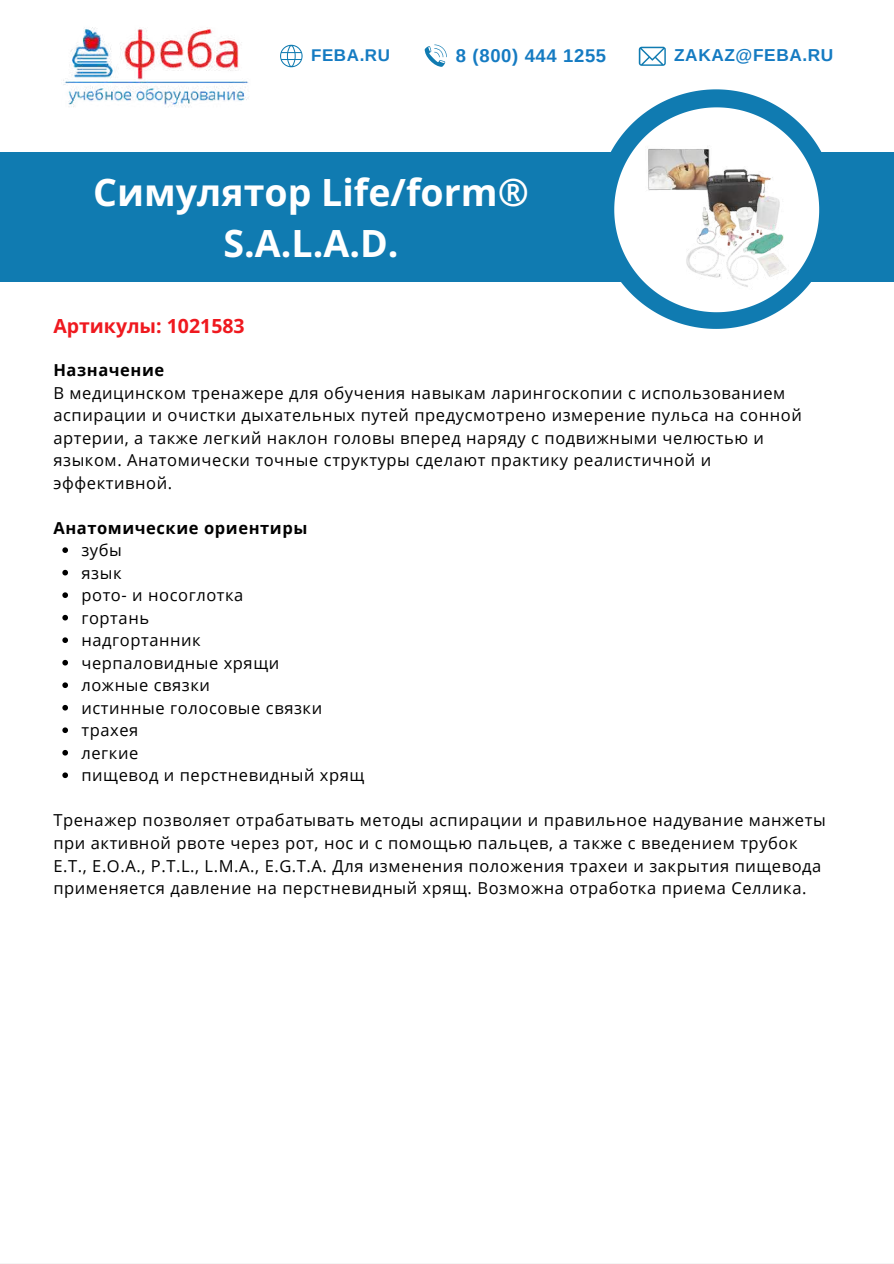
<style>
.page{position:relative;width:894px;height:1264px;background:#fff}
.page>*{position:absolute;margin:0;border:0;box-sizing:border-box;transform-origin:0 0}
.t1{font:700 37.5px/50.7px "Open Sans";color:#fff;text-align:center}
.t2{font:700 19.5px "Open Sans";color:#ef191f}
.t3{font:700 18.45px "Arimo";letter-spacing:.035em;color:#157bc2}
.t4{font:700 17.25px "Arimo";letter-spacing:.035em;color:#157bc2}
.t5{font:700 16.95px "Arimo";letter-spacing:.035em;color:#157bc2}
.t6{font:16.5px/22.5px "Open Sans";letter-spacing:.035em;color:#000}
.t7{font:700 16.5px "Open Sans";letter-spacing:.035em;color:#000}
</style>
<div class="page">
<img style="left:63px;top:27px;width:186px;height:80px">
<svg style="left:638px;top:47px;width:27px;height:19px"></svg>
<svg style="left:424px;top:45px;width:22px;height:22px"></svg>
<svg style="left:280px;top:45px;width:22px;height:22px"></svg>
<div style="left:0;top:152px;width:893px;height:130px;background:#107bb1"></div>
<svg style="left:610px;top:89px;width:212px;height:240px"></svg>
<svg style="left:614px;top:107px;width:205px;height:205px"></svg>
<svg style="left:62px;top:547px;width:6px;height:6px"></svg>
<svg style="left:62px;top:570px;width:6px;height:5px"></svg>
<svg style="left:62px;top:592px;width:6px;height:6px"></svg>
<svg style="left:62px;top:615px;width:6px;height:5px"></svg>
<svg style="left:62px;top:637px;width:6px;height:6px"></svg>
<svg style="left:62px;top:660px;width:6px;height:5px"></svg>
<svg style="left:62px;top:682px;width:6px;height:6px"></svg>
<svg style="left:62px;top:705px;width:6px;height:5px"></svg>
<svg style="left:62px;top:727px;width:6px;height:6px"></svg>
<svg style="left:62px;top:750px;width:6px;height:5px"></svg>
<svg style="left:62px;top:772px;width:6px;height:6px"></svg>
<img style="left:614px;top:140px;width:205px;height:154px">
<p class="t5" style="left:311px;top:46px;width:80px">FEBA.RU</p>
<p class="t3" style="left:456px;top:45px;width:152px">8 (800) 444 1255</p>
<p class="t4" style="left:674px;top:45px;width:161px">ZAKAZ@FEBA.RU</p>
<h1 class="t1" style="left:93px;top:166px;width:437px">Симулятор Life/form®<br>S.A.L.A.D.</h1>
<p class="t2" style="left:53px;top:312px;width:193px">Артикулы: 1021583</p>
<p class="t7" style="left:53px;top:358px;width:112px">Назначение</p>
<p class="t6" style="left:53px;top:381px;width:749px">B медицинском тренажере для обучения навыкам ларингоскопии с использованием аспирации и очистки дыхательных путей предусмотрено измерение пульса на сонной артерии, а также легкий наклон головы вперед наряду с подвижными челюстью и языком. Анатомически точные структуры сделают практику реалистичной и эффективной.</p>
<p class="t7" style="left:53px;top:516px;width:255px">Анатомические ориентиры</p>
<p class="t6" style="left:81px;top:538px;width:284px">зубы<br>язык<br>рото- и носоглотка<br>гортань<br>надгортанник<br>черпаловидные хрящи<br>ложные связки<br>истинные голосовые связки трахея<br>легкие<br>пищевод и перстневидный хрящ</p>
<p class="t6" style="left:53px;top:808px;width:773px">Тренажер позволяет отрабатывать методы аспирации и правильное надувание манжеты при активной рвоте через рот, нос и с помощью пальцев, а также с введением трубок E.T., E.O.A., P.T.L., L.M.A., E.G.T.A. Для изменения положения трахеи и закрытия пищевода применяется давление на перстневидный хрящ. Возможна отработка приема Селлика.</p>
</div>
